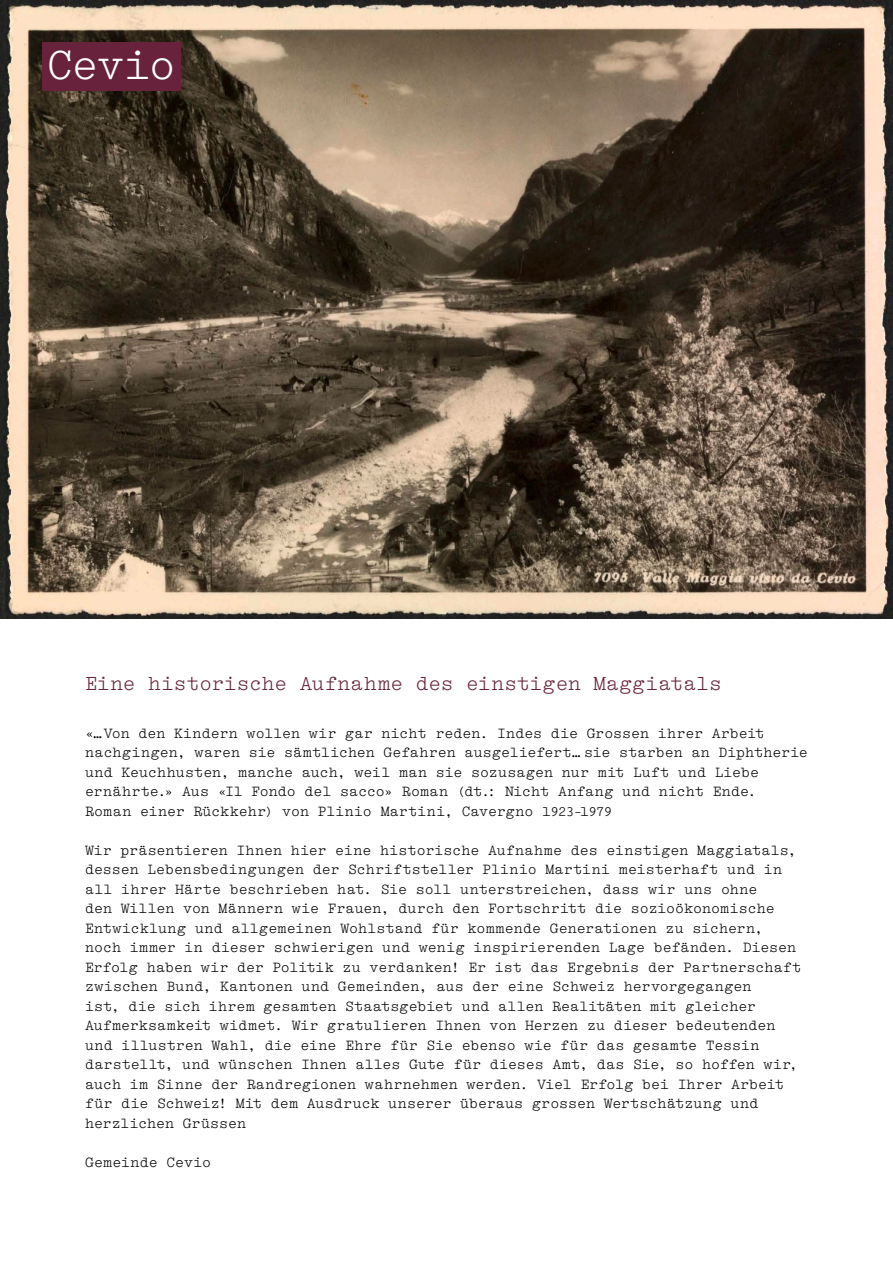
<style>
.page{position:relative;width:893px;height:1263px;background:#fff}
.page>*{position:absolute;margin:0;border:0;box-sizing:border-box;transform-origin:0 0}
.Titel_Ortschaft{font:500 45px "LL Ignazio";letter-spacing:-.04em;color:#fff}
.Ort_Gruss{font:500 21px "LL Ignazio";color:#68223c}
.Fliesstext{font:500 15px/19.5px "LL Ignazio";color:#000}
</style>
<div class="page">
<img style="left:0;top:0;width:893px;height:618px">
<div style="left:43px;top:43px;width:138px;height:48px;background:#68223c"></div>
<p class="Titel_Ortschaft" style="left:47px;top:42px;width:131px">Cevio</p>
<p class="Ort_Gruss" style="left:85px;top:673px;width:638px">Eine historische Aufnahme des einstigen Maggiatals</p>
<p class="Fliesstext" style="left:85px;top:724px;width:724px">«…Von den Kindern wollen wir gar nicht reden. Indes die Grossen ihrer Arbeit nachgingen, waren sie sämtlichen Gefahren ausgeliefert… sie starben an Diphtherie und Keuchhusten, manche auch, weil man sie sozusagen nur mit Luft und Liebe ernährte.» Aus «Il Fondo del sacco» Roman (dt.: Nicht Anfang und nicht Ende.<br>Roman einer Rückkehr) von Plinio Martini, Cavergno 1923–1979</p>
<p class="Fliesstext" style="left:85px;top:841px;width:718px">Wir präsentieren Ihnen hier eine historische Aufnahme des einstigen Maggiatals, dessen Lebensbedingungen der Schriftsteller Plinio Martini meisterhaft und in all ihrer Härte beschrieben hat. Sie soll unterstreichen, dass wir uns ohne<br>den Willen von Männern wie Frauen, durch den Fortschritt die sozioökonomische Entwicklung und allgemeinen Wohlstand für kommende Generationen zu sichern, noch immer in dieser schwierigen und wenig inspirierenden Lage befänden. Diesen Erfolg haben wir der Politik zu verdanken! Er ist das Ergebnis der Partnerschaft zwischen Bund, Kantonen und Gemeinden, aus der eine Schweiz hervorgegangen<br>ist, die sich ihrem gesamten Staatsgebiet und allen Realitäten mit gleicher Aufmerksamkeit widmet. Wir gratulieren Ihnen von Herzen zu dieser bedeutenden und illustren Wahl, die eine Ehre für Sie ebenso wie für das gesamte Tessin darstellt, und wünschen Ihnen alles Gute für dieses Amt, das Sie, so hoffen wir, auch im Sinne der Randregionen wahrnehmen werden. Viel Erfolg bei Ihrer Arbeit für die Schweiz! Mit dem Ausdruck unserer überaus grossen Wertschätzung und herzlichen Grüssen</p>
<p class="Fliesstext" style="left:85px;top:1153px;width:128px">Gemeinde Cevio</p>
</div>
